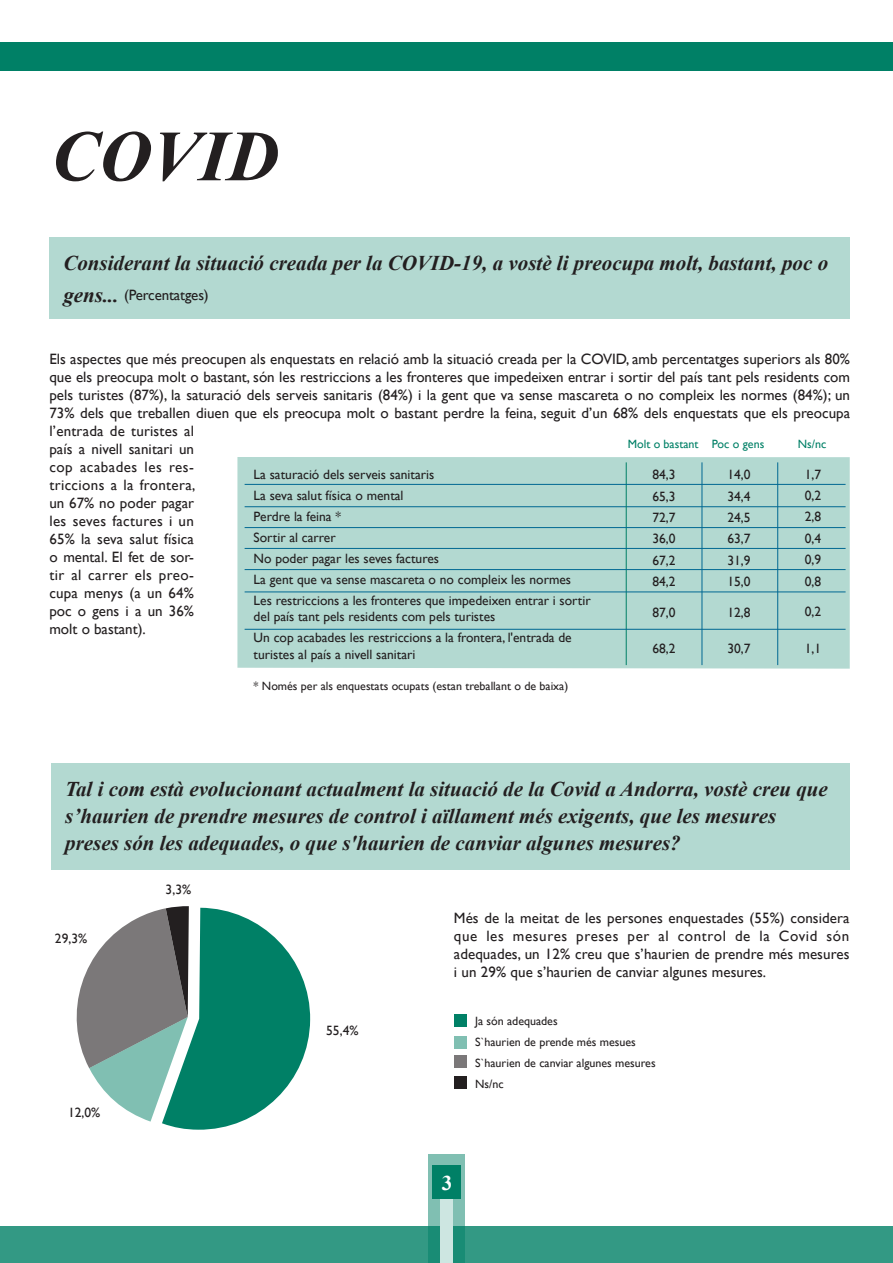
<style>
.page{position:relative;width:893px;height:1263px;background:#fff}
.page>*{position:absolute;margin:0;border:0;box-sizing:border-box;transform-origin:0 0}
.t1{font:italic 700 72px "Times New Roman";color:#231f20}
.t2{font:italic 700 21px/27px "Times New Roman";color:#231f20}
.t3{font:700 21px "Times New Roman";color:#fff}
.t4{font:15px/18px "Gill Sans";color:#231f20;text-align:justify}
.t5{font:13.5px/21.5px "Gill Sans";color:#231f20;text-align:justify}
.t6{font:12px/21px "Gill Sans";color:#231f20}
.t7{font:12px "Gill Sans";color:#008066}
.s1{font-family:"Times New Roman";font-weight:700;font-style:italic;font-size:21px}
</style>
<div class="page">
<div style="left:0;top:1227px;width:893px;height:36px;background:#339984"></div>
<div style="left:0;top:42px;width:893px;height:28px;background:#008066"></div>
<svg style="left:428px;top:1154px;width:36px;height:108px;background:#54a998"></svg>
<div style="left:440px;top:1199px;width:13px;height:63px;background:#cde6e1"></div>
<div style="left:49px;top:237px;width:801px;height:81px;background:#b3d9d1"></div>
<svg style="left:77px;top:906px;width:234px;height:224px"></svg>
<div style="left:454px;top:1036px;width:12px;height:12px;background:#80bfb2"></div>
<div style="left:454px;top:1014px;width:12px;height:13px;background:#008066"></div>
<div style="left:454px;top:1055px;width:12px;height:13px;background:#7b7879"></div>
<div style="left:432px;top:1166px;width:28px;height:33px;background:#008066"></div>
<svg style="left:237px;top:457px;width:613px;height:212px;background:#acd5ce"></svg>
<div style="left:51px;top:763px;width:799px;height:106px;background:#b3d9d1"></div>
<div style="left:454px;top:1076px;width:12px;height:13px;background:#231f20"></div>
<h1 class="t1" style="left:51px;top:106px;width:230px">COVID</h1>
<h2 class="t2" style="left:63px;top:249px;width:766px">Considerant la situació creada per la COVID-19, a vostè li preocupa molt, bastant, poc o</h2>
<p class="t4" style="left:63px;top:286px;width:147px"><span class="s1">gens...</span> (Percentatges)</p>
<p class="t4" style="left:49px;top:349px;width:802px;text-align:left">Els aspectes que més preocupen als enquestats en relació amb la situació creada per la COVID, amb percentatges superiors als 80% que els preocupa molt o bastant, són les restriccions a les fronteres que impedeixen entrar i sortir del país tant pels residents com pels turistes (87%), la saturació dels serveis sanitaris (84%) i la gent que va sense mascareta o no compleix les normes (84%); un 73% dels que treballen diuen que els preocupa molt o bastant perdre la feina, seguit d’un 68% dels enquestats que els preocupa l’entrada de turistes al<br>país a nivell sanitari un<br>cop acabades les res-<br>triccions a la frontera,<br>un 67% no poder pagar<br>les seves factures i un<br>65% la seva salut física<br>o mental. El fet de sor-<br>tir al carrer els preo-<br>cupa menys (a un 64%<br>poc o gens i a un 36%<br>molt o bastant).</p>
<p class="t7" style="left:628px;top:437px;width:138px">Molt o bastant Poc o gens</p>
<p class="t7" style="left:798px;top:437px;width:30px">Ns/nc</p>
<p class="t5" style="left:652px;top:464px;width:25px">84,3<br>65,3<br>72,7<br>36,0<br>67,2<br>84,2</p>
<p class="t5" style="left:652px;top:601px;width:25px">87,0</p>
<p class="t5" style="left:652px;top:638px;width:25px">68,2</p>
<p class="t5" style="left:805px;top:463px;width:18px">1,7<br>0,2<br>2,8<br>0,4<br>0,9<br>0,8</p>
<p class="t5" style="left:805px;top:601px;width:18px">0,2</p>
<p class="t5" style="left:805px;top:637px;width:18px">1,1</p>
<p class="t5" style="left:254px;top:464px;width:339px;line-height:21px;text-align:left">La saturació dels serveis sanitaris<br>La seva salut física o mental<br>Perdre la feina *<br>Sortir al carrer<br>No poder pagar les seves factures<br>La gent que va sense mascareta o no compleix les normes Les restriccions a les fronteres que impedeixen entrar i sortir</p>
<p class="t5" style="left:254px;top:606px;width:320px;line-height:21px">del país tant pels residents com pels turistes<br>Un cop acabades les restriccions a la frontera, l'entrada de</p>
<p class="t5" style="left:254px;top:643px;width:163px">turistes al país a nivell sanitari</p>
<p class="t5" style="left:727px;top:464px;width:25px">14,0<br>34,4<br>24,5<br>63,7<br>31,9<br>15,0</p>
<p class="t5" style="left:727px;top:601px;width:25px">12,8</p>
<p class="t5" style="left:727px;top:638px;width:25px">30,7</p>
<p class="t6" style="left:254px;top:675px;width:316px">* Només per als enquestats ocupats (estan treballant o de baixa)</p>
<p class="t2" style="left:65px;top:774px;width:764px">Tal i com està evolucionant actualment la situació de la Covid a Andorra, vostè creu que s’haurien de prendre mesures de control i aïllament més exigents, que les mesures preses són les adequades, o que s'haurien de canviar algunes mesures?</p>
<p class="t5" style="left:55px;top:928px;width:34px">29,3%</p>
<p class="t5" style="left:68px;top:1102px;width:34px">12,0%</p>
<p class="t5" style="left:166px;top:879px;width:27px">3,3%</p>
<p class="t4" style="left:454px;top:908px;width:397px">Més de la meitat de les persones enquestades (55%) considera que les mesures preses per al control de la Covid són adequades, un 12% creu que s’haurien de prendre més mesures i un 29% que s’haurien de canviar algunes mesures.</p>
<p class="t5" style="left:326px;top:1019px;width:34px">55,4%</p>
<p class="t6" style="left:475px;top:1010px;width:182px">Ja són adequades<br>S`haurien de prende més mesues<br>S`haurien de canviar algunes mesures<br>Ns/nc</p>
<h2 class="t3" style="left:442px;top:1169px;width:12px">3</h2>
</div>
